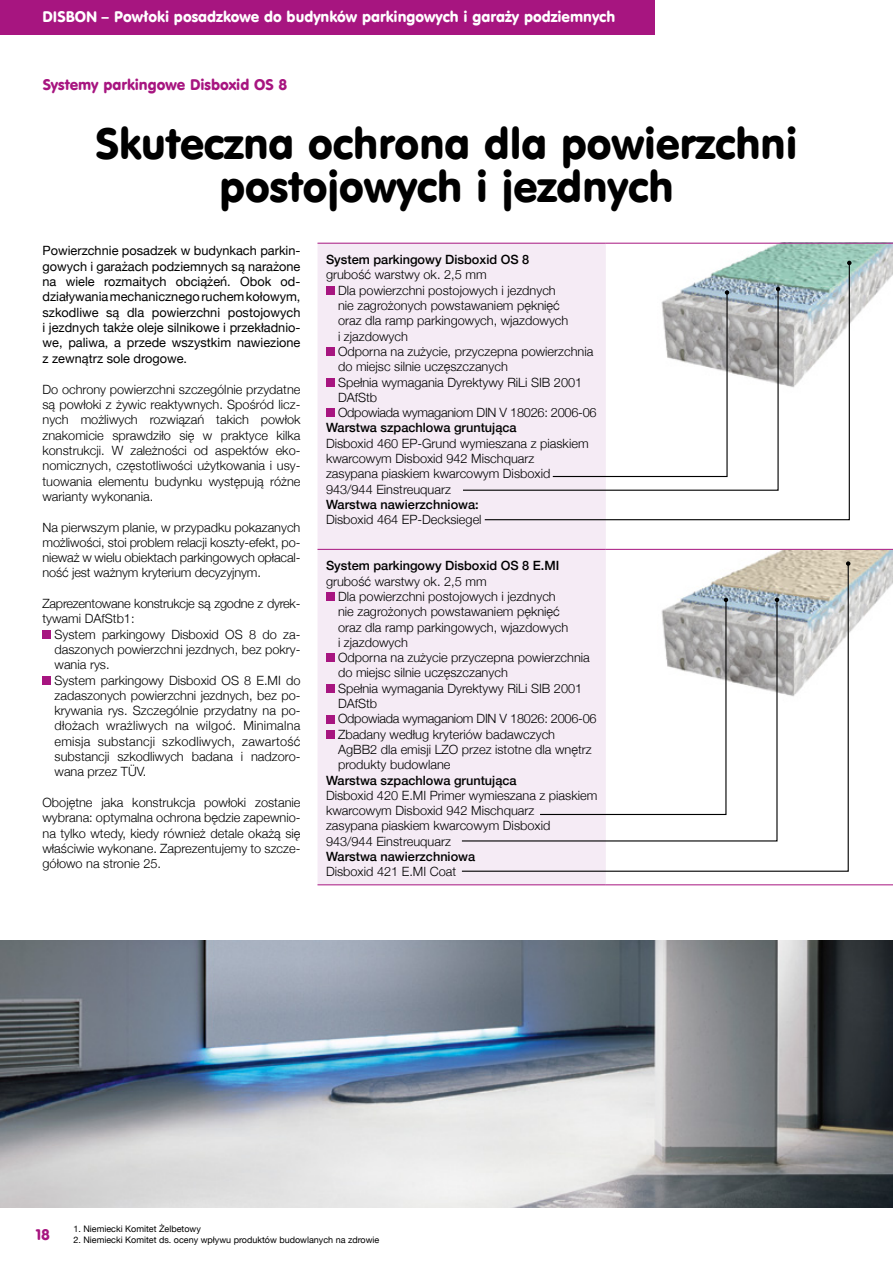
<style>
.page{position:relative;width:893px;height:1263px;background:#fff}
.page>*{position:absolute;margin:0;border:0;box-sizing:border-box;transform-origin:0 0}
.t1{font:42.75px/43.5px "VAG Rounded EU";color:#000;text-align:center}
.t2{font:15px "VAG Rounded EU";color:#fff}
.t3{font:15px "VAG Rounded EU";color:#a71580}
.t4{font:300 12.75px/15.3px "Helvetica Neue";color:#000}
.t5{font:12.75px/15.3px "Helvetica Neue";color:#000;text-align:justify}
.t6{font:500 12.75px "Helvetica Neue";color:#000}
.t7{font:300 12.75px/15.3px "Helvetica Neue";letter-spacing:-.02em;color:#000}
.t8{font:9px "Helvetica Neue";color:#000}
</style>
<div class="page">
<img style="left:737px;top:244px;width:156px;height:80px">
<img style="left:756px;top:550px;width:137px;height:83px">
<div style="left:43px;top:630px;width:8px;height:9px;background:#a71580"></div>
<div style="left:43px;top:676px;width:8px;height:8px;background:#a71580"></div>
<div style="left:317px;top:244px;width:289px;height:640px;background:#f5ebf5"></div>
<hr style="left:317px;top:243px;width:289px;height:1px;background:#a71580">
<hr style="left:317px;top:549px;width:289px;height:1px;background:#a71580">
<hr style="left:317px;top:884px;width:289px;height:1px;background:#a71580">
<hr style="left:606px;top:243px;width:287px;height:1px;background:#a71580">
<hr style="left:606px;top:549px;width:287px;height:1px;background:#a71580">
<hr style="left:606px;top:884px;width:287px;height:1px;background:#a71580">
<div style="left:326px;top:286px;width:8px;height:9px;background:#a71580"></div>
<div style="left:326px;top:347px;width:8px;height:9px;background:#a71580"></div>
<div style="left:326px;top:378px;width:8px;height:8px;background:#a71580"></div>
<div style="left:326px;top:409px;width:8px;height:8px;background:#a71580"></div>
<div style="left:326px;top:592px;width:8px;height:9px;background:#a71580"></div>
<div style="left:326px;top:654px;width:8px;height:8px;background:#a71580"></div>
<div style="left:326px;top:684px;width:8px;height:9px;background:#a71580"></div>
<div style="left:326px;top:715px;width:8px;height:8px;background:#a71580"></div>
<div style="left:326px;top:730px;width:8px;height:9px;background:#a71580"></div>
<img style="left:0;top:941px;width:893px;height:267px">
<svg style="left:461px;top:562px;width:388px;height:310px"></svg>
<svg style="left:846px;top:561px;width:4px;height:5px"></svg>
<svg style="left:484px;top:262px;width:366px;height:259px"></svg>
<svg style="left:847px;top:261px;width:4px;height:4px"></svg>
<svg style="left:461px;top:599px;width:317px;height:243px"></svg>
<svg style="left:775px;top:598px;width:4px;height:4px"></svg>
<svg style="left:462px;top:288px;width:317px;height:203px"></svg>
<svg style="left:776px;top:287px;width:4px;height:4px"></svg>
<svg style="left:539px;top:598px;width:189px;height:217px"></svg>
<svg style="left:552px;top:290px;width:177px;height:188px"></svg>
<div style="left:0;top:0;width:655px;height:35px;background:#a71580"></div>
<p class="t2" style="left:43px;top:8px;width:574px">DISBON – Powłoki posadzkowe do budynków parkingowych i garaży podziemnych</p>
<p class="t3" style="left:43px;top:76px;width:246px">Systemy parkingowe Disboxid OS 8</p>
<h1 class="t1" style="left:96px;top:124px;width:703px">Skuteczna ochrona dla powierzchni postojowych i jezdnych</h1>
<p class="t5" style="left:43px;top:244px;width:259px">Powierzchnie posadzek w budynkach parkin&shy;gowych i garażach podziemnych są narażone na wiele rozmaitych obciążeń. Obok od&shy;działywania mechanicznego ruchem kołowym, szkodliwe są dla powierzchni postojowych i jezdnych także oleje silnikowe i przekładnio&shy;we, paliwa, a przede wszystkim nawiezione z zewnątrz sole drogowe.</p>
<p class="t4" style="left:43px;top:381px;width:259px;text-align:justify">Do ochrony powierzchni szczególnie przydatne są powłoki z żywic reaktywnych. Spośród licz&shy;nych możliwych rozwiązań takich powłok znakomicie sprawdziło się w praktyce kilka konstrukcji. W zależności od aspektów eko&shy;nomicznych, częstotliwości użytkowania i usy&shy;tuowania elementu budynku występują różne warianty wykonania.</p>
<p class="t4" style="left:43px;top:518px;width:259px;text-align:justify">Na pierwszym planie, w przypadku pokazanych możliwości, stoi problem relacji koszty-efekt, po&shy;nieważ w wielu obiektach parkingowych opłacal&shy;ność jest ważnym kryterium decyzyjnym.</p>
<p class="t7" style="left:43px;top:595px;width:259px">Zaprezentowane konstrukcje są zgodne z dyrek&shy;tywami DAfStb1:</p>
<p class="t4" style="left:55px;top:625px;width:247px">System parkingowy Disboxid OS 8 do za&shy;daszonych powierzchni jezdnych, bez pokry&shy;wania rys.<br>System parkingowy Disboxid OS 8 E.MI do zadaszonych powierzchni jezdnych, bez po&shy;krywania rys. Szczególnie przydatny na po&shy;dłożach wrażliwych na wilgoć. Minimalna emisja substancji szkodliwych, zawartość substancji szkodliwych badana i nadzoro&shy;wana przez TÜV.</p>
<p class="t4" style="left:43px;top:794px;width:259px;text-align:justify">Obojętne jaka konstrukcja powłoki zostanie wybrana: optymalna ochrona będzie zapewnio&shy;na tylko wtedy, kiedy również detale okażą się właściwie wykonane. Zaprezentujemy to szcze&shy;gółowo na stronie 25.</p>
<p class="t6" style="left:326px;top:249px;width:205px">System parkingowy Disboxid OS 8</p>
<p class="t4" style="left:338px;top:266px;width:260px;text-indent:-12px">grubość warstwy ok. 2,5 mm<br>Dla powierzchni postojowych i jezdnych<br>nie zagrożonych powstawaniem pęknięć<br>oraz dla ramp parkingowych, wjazdowych<br>i zjazdowych<br>Odporna na zużycie, przyczepna powierzchnia do miejsc silnie uczęszczanych<br>Spełnia wymagania Dyrektywy RiLi SIB 2001<br>DAfStb<br>Odpowiada wymaganiom DIN V 18026: 2006-06</p>
<p class="t6" style="left:326px;top:418px;width:192px">Warstwa szpachlowa gruntująca</p>
<p class="t4" style="left:326px;top:435px;width:264px">Disboxid 460 EP-Grund wymieszana z piaskiem kwarcowym Disboxid 942 Mischquarz zasypana piaskiem kwarcowym Disboxid 943/944 Einstreuquarz</p>
<p class="t6" style="left:326px;top:494px;width:154px">Warstwa nawierzchniowa:</p>
<p class="t4" style="left:326px;top:511px;width:157px">Disboxid 464 EP-Decksiegel</p>
<p class="t6" style="left:326px;top:555px;width:235px">System parkingowy Disboxid OS 8 E.MI</p>
<p class="t4" style="left:338px;top:572px;width:260px;text-indent:-12px">grubość warstwy ok. 2,5 mm<br>Dla powierzchni postojowych i jezdnych<br>nie zagrożonych powstawaniem pęknięć<br>oraz dla ramp parkingowych, wjazdowych<br>i zjazdowych<br>Odporna na zużycie przyczepna powierzchnia do miejsc silnie uczęszczanych<br>Spełnia wymagania Dyrektywy RiLi SIB 2001<br>DAfStb<br>Odpowiada wymaganiom DIN V 18026: 2006-06<br>Zbadany według kryteriów badawczych AgBB2 dla emisji LZO przez istotne dla wnętrz produkty budowlane</p>
<p class="t6" style="left:326px;top:770px;width:192px">Warstwa szpachlowa gruntująca</p>
<p class="t4" style="left:326px;top:787px;width:273px">Disboxid 420 E.MI Primer wymieszana z piaskiem kwarcowym Disboxid 942 Mischquarz<br>zasypana piaskiem kwarcowym Disboxid 943/944 Einstreuquarz</p>
<p class="t6" style="left:326px;top:846px;width:151px">Warstwa nawierzchniowa</p>
<p class="t4" style="left:326px;top:863px;width:132px">Disboxid 421 E.MI Coat</p>
<p class="t3" style="left:36px;top:1226px;width:15px">18</p>
<p class="t8" style="left:73px;top:1222px;width:129px">1. Niemiecki Komitet Żelbetowy</p>
<p class="t8" style="left:73px;top:1233px;width:308px">2. Niemiecki Komitet ds. oceny wpływu produktów budowlanych na zdrowie</p>
</div>
